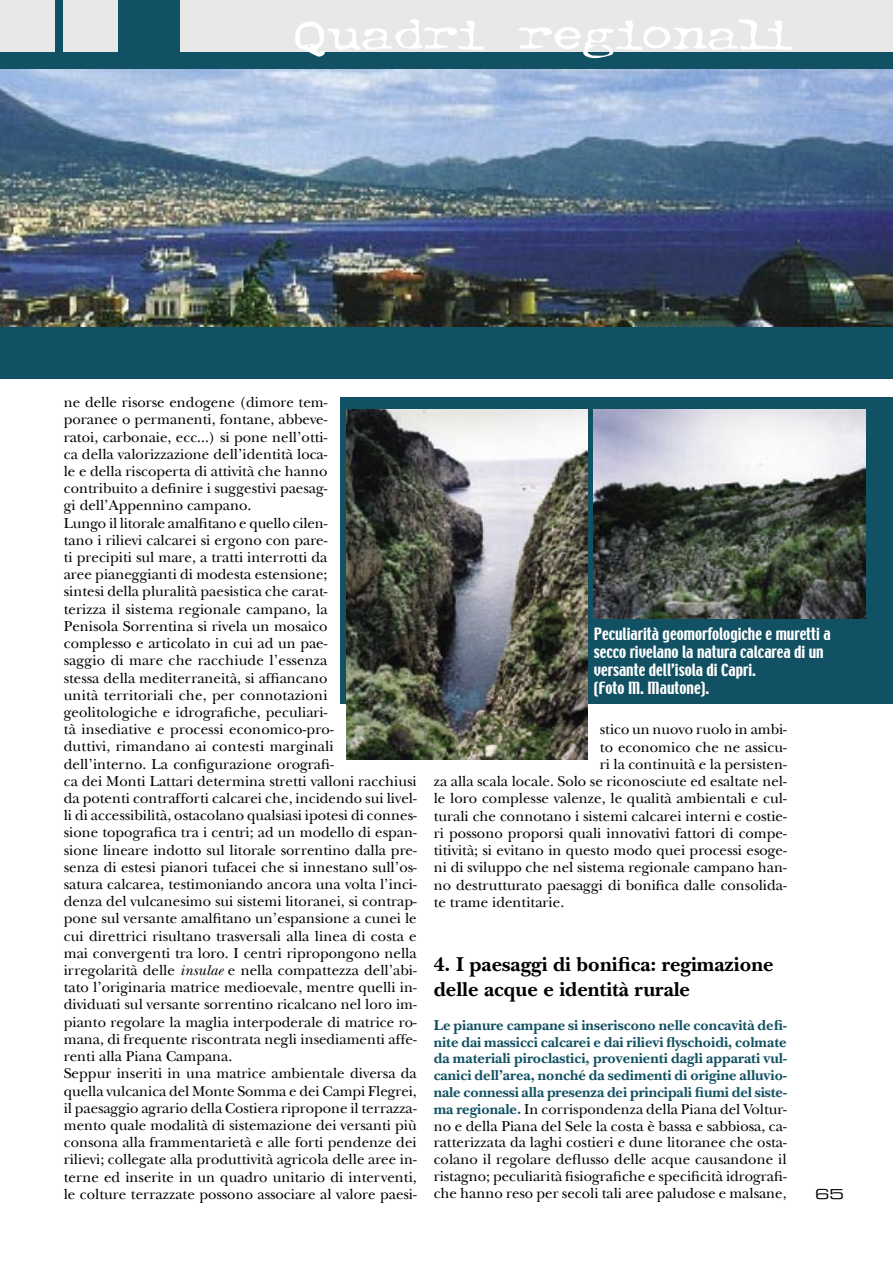
<style>
.page{position:relative;width:893px;height:1263px;background:#fff}
.page>*{position:absolute;margin:0;border:0;box-sizing:border-box;transform-origin:0 0}
.t1{font:48px "Typewriter Oldstyle";color:#fff;scale:1.35 1}
.t2{font:700 21px/25.2px "New Baskerville";color:#000}
.t3{font:15px/17.2px "New Baskerville";color:#000}
.t4{font:15px/18px "Techno";color:#fff}
.t5{font:13.5px "Eurostile Extended Two";color:#000;scale:1.11 1}
.s1{font-style:italic}
.s2{font-weight:700;color:#115163}
</style>
<div class="page">
<div style="left:0;top:0;width:893px;height:378px;background:#115163"></div>
<img style="left:0;top:69px;width:893px;height:257px">
<div style="left:180px;top:0;width:713px;height:52px;background:#e8e8e8"></div>
<div style="left:64px;top:0;width:54px;height:52px;background:#e8e8e8"></div>
<div style="left:0;top:0;width:54px;height:52px;background:#e8e8e8"></div>
<div style="left:340px;top:398px;width:553px;height:306px;background:#115163"></div>
<img style="left:347px;top:410px;width:240px;height:350px">
<img style="left:593px;top:410px;width:272px;height:208px">
<h1 class="t1" style="left:294px;top:7px;width:370px">Quadri regionali</h1>
<p class="t3" style="left:64px;top:394px;width:355px">ne delle risorse endogene (dimore tem-<br>poranee o permanenti, fontane, abbeve-<br>ratoi, carbonaie, ecc...) si pone nell’otti-<br>ca della valorizzazione dell’identità loca-<br>le e della riscoperta di attività che hanno<br>contribuito a definire i suggestivi paesag-<br>gi dell’Appennino campano.<br>Lungo il litorale amalfitano e quello cilen-<br>tano i rilievi calcarei si ergono con pare-<br>ti precipiti sul mare, a tratti interrotti da<br>aree pianeggianti di modesta estensione;<br>sintesi della pluralità paesistica che carat-<br>terizza il sistema regionale campano, la<br>Penisola Sorrentina si rivela un mosaico<br>complesso e articolato in cui ad un pae-<br>saggio di mare che racchiude l’essenza<br>stessa della mediterraneità, si affiancano<br>unità territoriali che, per connotazioni geolitologiche e idrografiche, peculiari-<br>tà insediative e processi economico-pro-<br>duttivi, rimandano ai contesti marginali dell’interno. La configurazione orografi-<br>ca dei Monti Lattari determina stretti valloni racchiusi da potenti contrafforti calcarei che, incidendo sui livel&shy;li di accessibilità, ostacolano qualsiasi ipotesi di connes&shy;sione topografica tra i centri; ad un modello di espan&shy;sione lineare indotto sul litorale sorrentino dalla pre&shy;senza di estesi pianori tufacei che si innestano sull’os&shy;satura calcarea, testimoniando ancora una volta l’inci&shy;denza del vulcanesimo sui sistemi litoranei, si contrap&shy;pone sul versante amalfitano un’espansione a cunei le cui direttrici risultano trasversali alla linea di costa e mai convergenti tra loro. I centri ripropongono nella irregolarità delle <span class="s1">insulae</span> e nella compattezza dell’abi&shy;tato l’originaria matrice medioevale, mentre quelli in&shy;dividuati sul versante sorrentino ricalcano nel loro im&shy;pianto regolare la maglia interpoderale di matrice ro&shy;mana, di frequente riscontrata negli insediamenti affe&shy;renti alla Piana Campana.<br>Seppur inseriti in una matrice ambientale diversa da quella vulcanica del Monte Somma e dei Campi Flegrei, il paesaggio agrario della Costiera ripropone il terrazza&shy;mento quale modalità di sistemazione dei versanti più consona alla frammentarietà e alle forti pendenze dei rilievi; collegate alla produttività agricola delle aree in&shy;terne ed inserite in un quadro unitario di interventi, le colture terrazzate possono associare al valore paesi-</p>
<p class="t4" style="left:594px;top:626px;width:238px">Peculiarità geomorfologiche e muretti a secco rivelano la natura calcarea di un versante dell’isola di Capri.<br>(Foto M. Mautone).</p>
<p class="t3" style="left:600px;top:721px;width:188px">stico un nuovo ruolo in ambi-</p>
<p class="t3" style="left:600px;top:738px;width:188px">to economico che ne assicu-</p>
<p class="t3" style="left:600px;top:755px;width:188px">ri la continuità e la persisten-</p>
<p class="t3" style="left:434px;top:772px;width:354px">za alla scala locale. Solo se riconosciute ed esaltate nel-</p>
<p class="t3" style="left:434px;top:790px;width:354px">le loro complesse valenze, le qualità ambientali e cul-</p>
<p class="t3" style="left:434px;top:807px;width:354px">turali che connotano i sistemi calcarei interni e costie-</p>
<p class="t3" style="left:434px;top:824px;width:354px">ri possono proporsi quali innovativi fattori di compe-</p>
<p class="t3" style="left:434px;top:841px;width:354px">titività; si evitano in questo modo quei processi esoge-</p>
<p class="t3" style="left:434px;top:859px;width:354px">ni di sviluppo che nel sistema regionale campano han-</p>
<p class="t3" style="left:434px;top:876px;width:354px">no destrutturato paesaggi di bonifica dalle consolida-</p>
<p class="t3" style="left:434px;top:893px;width:132px">te trame identitarie.</p>
<h2 class="t2" style="left:434px;top:951px;width:342px">4. I paesaggi di bonifica: regimazione delle acque e identità rurale</h2>
<p class="t3" style="left:434px;top:1016px;width:354px;line-height:16.8px;text-align:justify"><span class="s2">Le pianure campane si inseriscono nelle concavità defi&shy;nite dai massicci calcarei e dai rilievi flyschoidi, colmate da materiali piroclastici, provenienti dagli apparati vul&shy;canici dell’area, nonché da sedimenti di origine alluvio&shy;nale connessi alla presenza dei principali fiumi del siste&shy;ma regionale.</span> In corrispondenza della Piana del Voltur&shy;no e della Piana del Sele la costa è bassa e sabbiosa, ca&shy;ratterizzata da laghi costieri e dune litoranee che osta&shy;colano il regolare deflusso delle acque causandone il ristagno; peculiarità fisiografiche e specificità idrografi&shy;che hanno reso per secoli tali aree paludose e malsane,</p>
<p class="t5" style="left:815px;top:1185px;width:28px">65</p>
</div>
